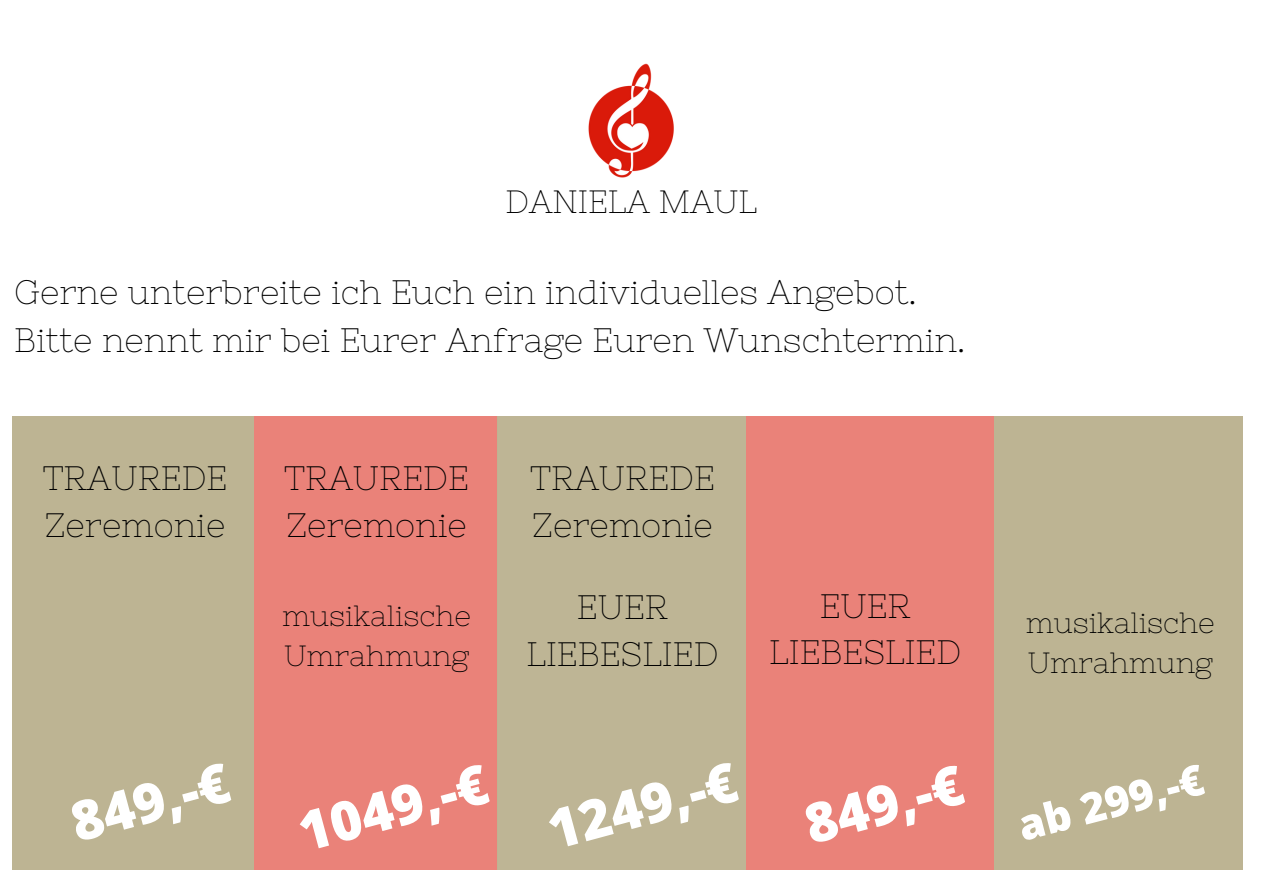
<style>
.page{position:relative;width:1263px;height:894px;background:#fff}
.page>*{position:absolute;margin:0;border:0;box-sizing:border-box;transform-origin:0 0}
.t1{font:800 54.6px "Open Sans";color:#fff}
.t2{font:800 42.3px "Open Sans";color:#fff}
.t3{font:33.9px/46.5px "Nixie One";color:#000;text-align:center}
.t4{font:32.25px "Nixie One";color:#000}
.t5{font:29.1px "Nixie One";color:#000}
</style>
<div class="page">
<div style="left:253px;top:416px;width:244px;height:453px;background:#ea8279"></div>
<div style="left:12px;top:416px;width:242px;height:453px;background:#bdb493"></div>
<div style="left:497px;top:416px;width:248px;height:453px;background:#bdb493"></div>
<div style="left:746px;top:416px;width:248px;height:453px;background:#ea8279"></div>
<img style="left:588px;top:63px;width:86px;height:115px">
<div style="left:994px;top:416px;width:249px;height:453px;background:#bdb493"></div>
<p class="t4" style="left:505px;top:183px;width:253px">DANIELA MAUL</p>
<p class="t3" style="left:14px;top:269px;width:904px">Gerne unterbreite ich Euch ein individuelles Angebot.</p>
<p class="t3" style="left:14px;top:316px;width:953px">Bitte nennt mir bei Eurer Anfrage Euren Wunschtermin.</p>
<p class="t3" style="left:43px;top:454px;width:186px">TRAUREDE</p>
<p class="t3" style="left:45px;top:501px;width:182px">Zeremonie</p>
<p class="t3" style="left:284px;top:454px;width:186px">TRAUREDE</p>
<p class="t3" style="left:286px;top:501px;width:182px">Zeremonie</p>
<p class="t5" style="left:282px;top:598px;width:190px">musikalische</p>
<p class="t5" style="left:284px;top:638px;width:187px">Umrahmung</p>
<p class="t1" style="left:62px;top:785px;width:163px;rotate:-15deg">849,-€</p>
<p class="t1" style="left:290px;top:795px;width:195px;rotate:-15deg">1049,-€</p>
<p class="t3" style="left:530px;top:454px;width:186px">TRAUREDE</p>
<p class="t3" style="left:532px;top:501px;width:182px">Zeremonie</p>
<p class="t3" style="left:526px;top:583px;width:193px">EUER<br>LIEBESLIED</p>
<p class="t3" style="left:769px;top:582px;width:193px">EUER<br>LIEBESLIED</p>
<p class="t1" style="left:539px;top:793px;width:195px;rotate:-15deg">1249,-€</p>
<p class="t1" style="left:796px;top:787px;width:163px;rotate:-15deg">849,-€</p>
<p class="t5" style="left:1026px;top:605px;width:190px">musikalische</p>
<p class="t5" style="left:1028px;top:646px;width:187px">Umrahmung</p>
<p class="t2" style="left:1011px;top:798px;width:192px;rotate:-15deg">ab 299,-€</p>
</div>
